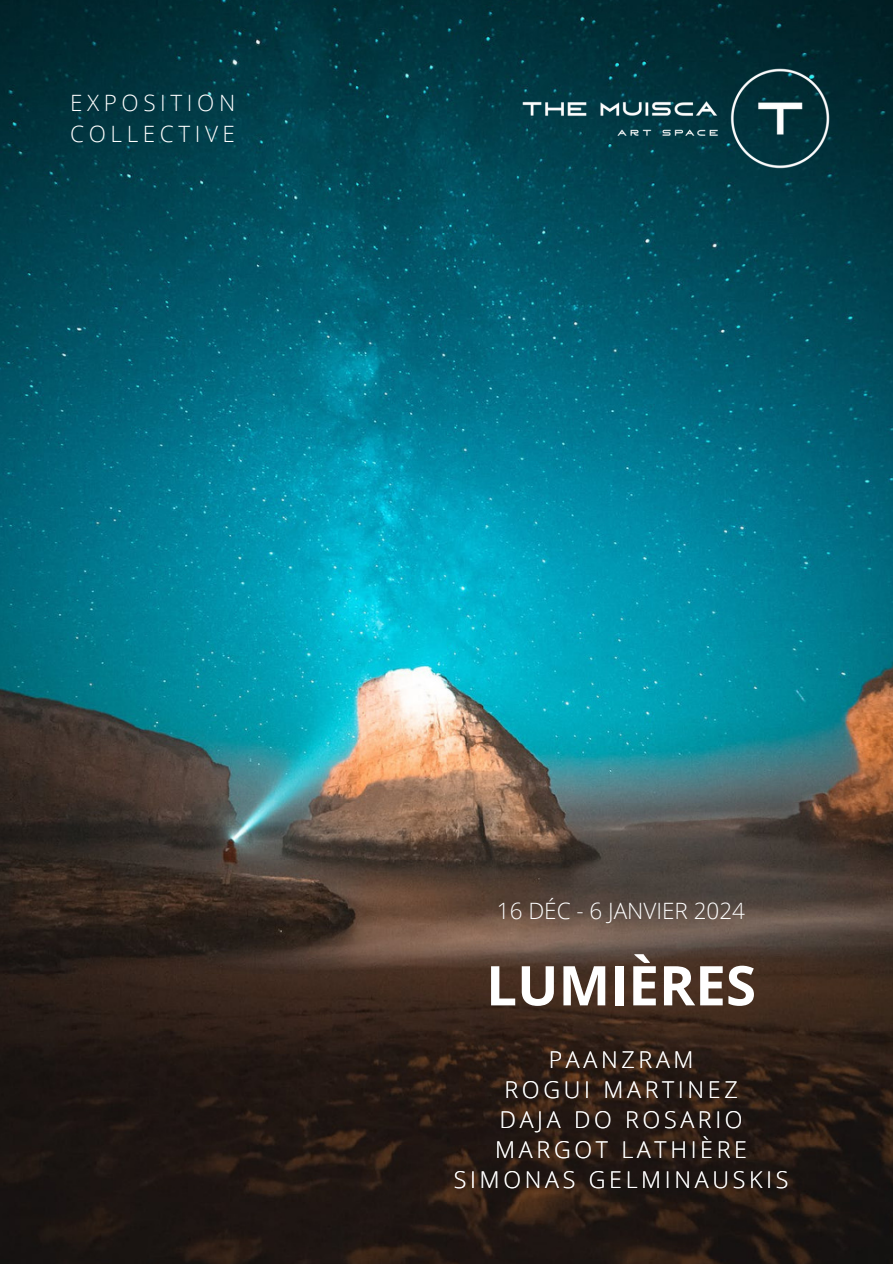
<style>
.page{position:relative;width:893px;height:1264px;background:#fff}
.page>*{position:absolute;margin:0;border:0;box-sizing:border-box;transform-origin:0 0}
.t1{font:700 54.75px "Open Sans";color:#fff}
.t2{font:300 23.1px "Open Sans";letter-spacing:.16em;color:#fff}
.t3{font:300 22.5px "Open Sans";letter-spacing:.205em;color:#fff}
.t4{font:300 22.5px "Open Sans";color:#fff}
</style>
<div class="page">
<img style="left:0;top:0;width:892px;height:1263px">
<img style="left:517px;top:65px;width:318px;height:107px">
<p class="t3" style="left:70px;top:87px;width:166px">EXPOSITION</p>
<p class="t3" style="left:70px;top:118px;width:166px">COLLECTIVE</p>
<p class="t4" style="left:497px;top:895px;width:250px">16 DÉC - 6 JANVIER 2024</p>
<p class="t1" style="left:486px;top:946px;width:271px">LUMIÈRES</p>
<p class="t2" style="left:548px;top:1043px;width:146px">PAANZRAM</p>
<p class="t2" style="left:504px;top:1073px;width:235px">ROGUI MARTINEZ</p>
<p class="t2" style="left:499px;top:1103px;width:244px">DAJA DO ROSARIO</p>
<p class="t2" style="left:495px;top:1133px;width:253px">MARGOT LATHIÈRE</p>
<p class="t2" style="left:454px;top:1163px;width:336px">SIMONAS GELMINAUSKIS</p>
</div>
